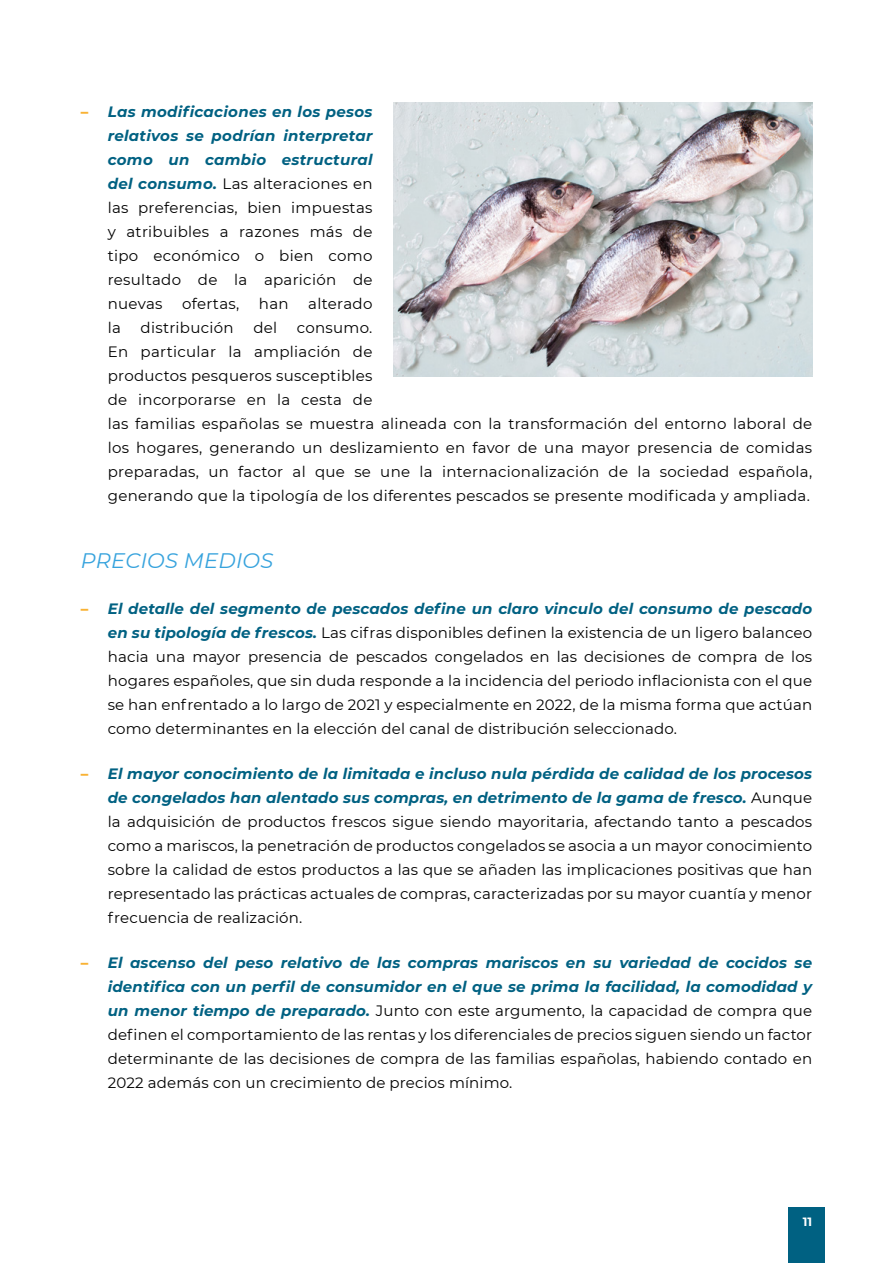
<style>
.page{position:relative;width:893px;height:1263px;background:#fff}
.page>*{position:absolute;margin:0;border:0;box-sizing:border-box;transform-origin:0 0}
.t1{font:italic 21px "Montserrat";letter-spacing:.01em;color:#37a3dd}
.t2{font:15px/24px "Montserrat";letter-spacing:.02em;color:#000;text-align:justify}
.t3{font:700 12px "Montserrat";color:#fff}
.s1{font-weight:900;color:#f9b234}
.s2{font-weight:700;font-style:italic;color:#006182}
</style>
<div class="page">
<div style="left:788px;top:1206px;width:37px;height:57px;background:#006182"></div>
<img style="left:394px;top:102px;width:418px;height:274px">
<p class="t2" style="left:108px;top:99px;width:266px;text-indent:-27px"><span class="s1">–</span> <span class="s2">Las modificaciones en los pesos relativos se podrían interpretar como un cambio estructural del consumo.</span> Las alteraciones en las preferencias, bien impuestas y atribuibles a razones más de tipo económico o bien como resultado de la aparición de nuevas</p>
<p class="t2" style="left:182px;top:291px;width:59px">ofertas,</p>
<p class="t2" style="left:259px;top:291px;width:31px">han</p>
<p class="t2" style="left:308px;top:291px;width:66px">alterado</p>
<p class="t2" style="left:108px;top:315px;width:15px">la</p>
<p class="t2" style="left:141px;top:315px;width:95px">distribución</p>
<p class="t2" style="left:253px;top:315px;width:25px">del</p>
<p class="t2" style="left:108px;top:315px;width:706px;text-align:left;text-indent:189px">consumo.<br>En particular la ampliación de<br>productos pesqueros susceptibles<br>de incorporarse en la cesta de<br>las familias españolas se muestra alineada con la transformación del entorno laboral de los hogares, generando un deslizamiento en favor de una mayor presencia de comidas preparadas, un factor al que se une la internacionalización de la sociedad española, generando que la tipología de los diferentes pescados se presente modificada y ampliada.</p>
<h1 class="t1" style="left:81px;top:546px;width:194px">PRECIOS MEDIOS</h1>
<p class="t2" style="left:108px;top:596px;width:706px;text-indent:-27px"><span class="s1">–</span> <span class="s2">El detalle del segmento de pescados define un claro vinculo del consumo de pescado en su tipología de frescos.</span> Las cifras disponibles definen la existencia de un ligero balanceo hacia una mayor presencia de pescados congelados en las decisiones de compra de los hogares españoles, que sin duda responde a la incidencia del periodo inflacionista con el que se han enfrentado a lo largo de 2021 y especialmente en 2022, de la misma forma que actúan como determinantes en la elección del canal de distribución seleccionado.</p>
<p class="t2" style="left:108px;top:761px;width:706px;text-indent:-27px"><span class="s1">–</span> <span class="s2">El mayor conocimiento de la limitada e incluso nula pérdida de calidad de los procesos de congelados han alentado sus compras, en detrimento de la gama de fresco.</span> Aunque la adquisición de productos frescos sigue siendo mayoritaria, afectando tanto a pescados como a mariscos, la penetración de productos congelados se asocia a un mayor conocimiento sobre la calidad de estos productos a las que se añaden las implicaciones positivas que han representado las prácticas actuales de compras, caracterizadas por su mayor cuantía y menor frecuencia de realización.</p>
<p class="t2" style="left:108px;top:950px;width:706px;text-indent:-27px"><span class="s1">–</span> <span class="s2">El ascenso del peso relativo de las compras mariscos en su variedad de cocidos se identifica con un perfil de consumidor en el que se prima la facilidad, la comodidad y un menor tiempo de preparado.</span> Junto con este argumento, la capacidad de compra que definen el comportamiento de las rentas y los diferenciales de precios siguen siendo un factor determinante de las decisiones de compra de las familias españolas, habiendo contado en 2022 además con un crecimiento de precios mínimo.</p>
<p class="t3" style="left:803px;top:1213px;width:11px">11</p>
</div>
